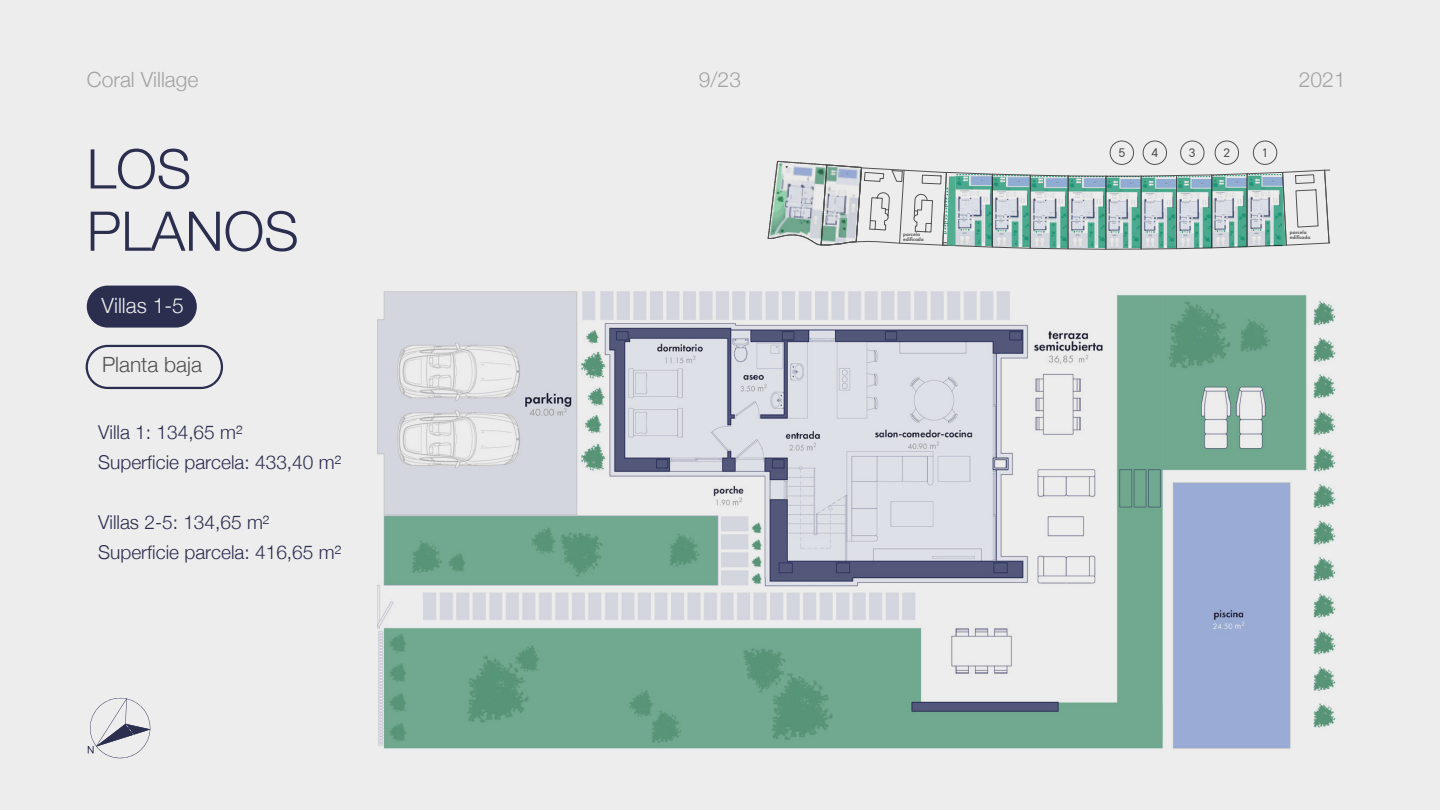
<style>
.page{position:relative;width:1440px;height:810px;background:#ededed}
.page>*{position:absolute;margin:0;border:0;box-sizing:border-box;transform-origin:0 0}
.t1{font:300 54.75px/62.2px "Helvetica Neue";color:#2b2e4f}
.t2{font:300 21px "Helvetica Neue";color:#a3a3a3}
.t3{font:300 21px "Helvetica Neue";color:#515151}
.t4{font:300 21px "Helvetica Neue";color:#ededed}
.t5{font:300 19.05px/30px "Helvetica Neue";color:#2b2e4f}
.t6{font:13.88px "TT Commons";color:#515151}
.t7{font:600 5.25px/4.7px "Futura PT";color:#515151}
</style>
<div class="page">
<div style="left:87px;top:286px;width:110px;height:42px;background:#2b2e4f;border-radius:21px"></div>
<div style="left:86px;top:345px;width:137px;height:44px;border:2px solid #2b2e4f;border-radius:21px"></div>
<img style="left:378px;top:291px;width:958px;height:458px">
<div style="left:1253px;top:141px;width:24px;height:24px;border:1px solid #515151;border-radius:50%"></div>
<div style="left:1215px;top:141px;width:24px;height:24px;border:1px solid #515151;border-radius:50%"></div>
<div style="left:1180px;top:141px;width:24px;height:24px;border:1px solid #515151;border-radius:50%"></div>
<div style="left:1143px;top:141px;width:24px;height:24px;border:1px solid #515151;border-radius:50%"></div>
<div style="left:1110px;top:141px;width:24px;height:24px;border:1px solid #515151;border-radius:50%"></div>
<svg style="left:87px;top:697px;width:64px;height:62px"></svg>
<img style="left:1107px;top:175px;width:33px;height:74px">
<svg style="left:1140px;top:169px;width:191px;height:81px"></svg>
<svg style="left:767px;top:161px;width:340px;height:89px"></svg>
<p class="t2" style="left:87px;top:62px;width:113px">Coral Village</p>
<p class="t2" style="left:699px;top:62px;width:44px">9/23</p>
<p class="t2" style="left:1299px;top:62px;width:48px">2021</p>
<h1 class="t1" style="left:87px;top:134px;width:213px">LOS<br>PLANOS</h1>
<p class="t4" style="left:102px;top:288px;width:84px">Villas 1-5</p>
<p class="t3" style="left:102px;top:348px;width:101px">Planta baja</p>
<p class="t5" style="left:98px;top:415px;width:244px">Villa 1: 134,65 m²<br>Superficie parcela: 433,40 m²</p>
<p class="t5" style="left:98px;top:505px;width:244px">Villas 2-5: 134,65 m²<br>Superficie parcela: 416,65 m²</p>
<p class="t7" style="left:903px;top:232px;width:22px">parcela edificada</p>
<p class="t6" style="left:1118px;top:146px;width:8px">5</p>
<p class="t6" style="left:1151px;top:146px;width:8px">4</p>
<p class="t6" style="left:1189px;top:146px;width:8px">3</p>
<p class="t6" style="left:1223px;top:146px;width:8px">2</p>
<p class="t6" style="left:1263px;top:146px;width:6px">1</p>
<p class="t7" style="left:1290px;top:230px;width:22px">parcela edificada</p>
</div>
